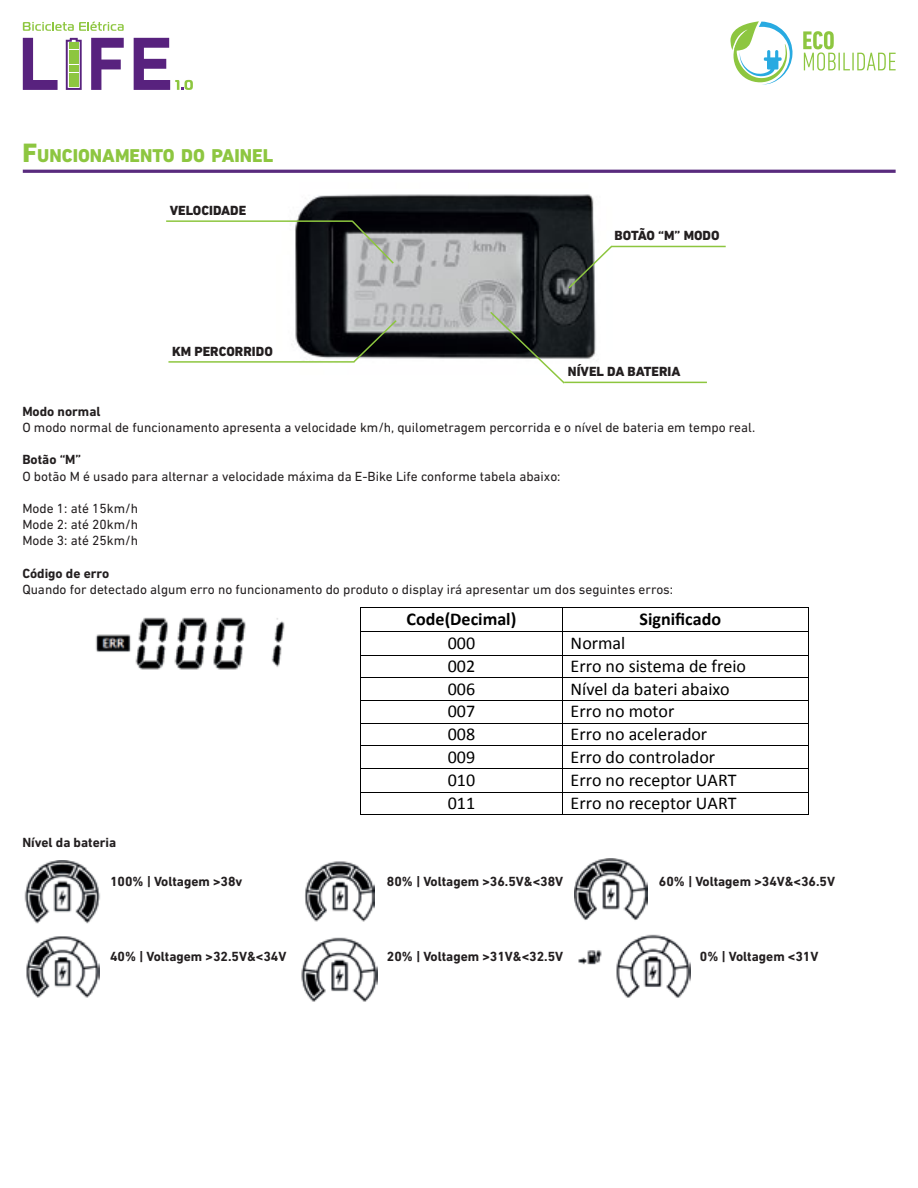
<style>
.page{position:relative;width:918px;height:1188px;background:#fff}
.page>*{position:absolute;margin:0;border:0;box-sizing:border-box;transform-origin:0 0}
.t1{font:800 18.9px "DIN Next LT Pro";color:#8dc640}
.t2{font:18px "Calibri";color:#000}
.t3{font:700 18px "Calibri";color:#000}
.t4{font:13.5px/16.2px "DIN Next LT Pro";color:#231f20;text-align:justify}
.t5{font:700 13.5px "DIN Next LT Pro";color:#231f20}
.t6{font:800 13.5px "DIN Next LT Pro";color:#231f20}
.s1{font-size:27px}
</style>
<div class="page">
<img style="left:295px;top:194px;width:324px;height:167px">
<svg style="left:567px;top:245px;width:46px;height:45px"></svg>
<hr style="left:611px;top:246px;width:115px;height:1px;background:#8dc63f">
<svg style="left:489px;top:310px;width:77px;height:74px"></svg>
<hr style="left:564px;top:382px;width:143px;height:1px;background:#8dc63f">
<svg style="left:350px;top:219px;width:45px;height:46px;background:#868986"></svg>
<hr style="left:166px;top:220px;width:186px;height:2px;background:#8dc63f">
<svg style="left:352px;top:319px;width:46px;height:44px;background:#616461"></svg>
<hr style="left:168px;top:361px;width:186px;height:2px;background:#8dc63f">
<hr style="left:23px;top:170px;width:873px;height:3px;background:#592b7e">
<img style="left:95px;top:617px;width:190px;height:53px">
<hr style="left:361px;top:607px;width:201px;height:1px;background:#000">
<hr style="left:563px;top:607px;width:245px;height:1px;background:#000">
<hr style="left:361px;top:631px;width:201px;height:1px;background:#000">
<hr style="left:563px;top:631px;width:245px;height:1px;background:#000">
<hr style="left:361px;top:655px;width:201px;height:1px;background:#000">
<hr style="left:563px;top:655px;width:245px;height:1px;background:#000">
<hr style="left:361px;top:678px;width:201px;height:1px;background:#000">
<hr style="left:563px;top:678px;width:245px;height:1px;background:#000">
<hr style="left:361px;top:700px;width:201px;height:1px;background:#000">
<hr style="left:563px;top:700px;width:245px;height:1px;background:#000">
<hr style="left:361px;top:723px;width:201px;height:1px;background:#000">
<hr style="left:563px;top:723px;width:245px;height:1px;background:#000">
<hr style="left:361px;top:746px;width:201px;height:1px;background:#000">
<hr style="left:563px;top:746px;width:245px;height:1px;background:#000">
<hr style="left:361px;top:768px;width:201px;height:1px;background:#000">
<hr style="left:563px;top:768px;width:245px;height:1px;background:#000">
<hr style="left:361px;top:792px;width:201px;height:1px;background:#000">
<hr style="left:563px;top:792px;width:245px;height:1px;background:#000">
<svg style="left:360px;top:607px;width:1px;height:208px"></svg>
<hr style="left:361px;top:814px;width:201px;height:1px;background:#000">
<svg style="left:562px;top:607px;width:1px;height:208px"></svg>
<hr style="left:563px;top:814px;width:245px;height:1px;background:#000">
<svg style="left:808px;top:607px;width:1px;height:208px"></svg>
<img style="left:24px;top:861px;width:76px;height:63px">
<img style="left:305px;top:861px;width:69px;height:61px">
<img style="left:575px;top:859px;width:72px;height:61px">
<img style="left:26px;top:936px;width:73px;height:62px">
<img style="left:301px;top:937px;width:77px;height:65px">
<img style="left:578px;top:934px;width:112px;height:64px">
<svg style="left:730px;top:21px;width:63px;height:64px"></svg>
<svg style="left:803px;top:31px;width:93px;height:40px"></svg>
<svg style="left:23px;top:38px;width:35px;height:52px"></svg>
<svg style="left:91px;top:38px;width:33px;height:52px"></svg>
<svg style="left:66px;top:38px;width:16px;height:52px"></svg>
<div style="left:69px;top:43px;width:10px;height:6px;background:#8dc63f"></div>
<div style="left:69px;top:81px;width:10px;height:6px;background:#8dc63f"></div>
<div style="left:69px;top:73px;width:10px;height:6px;background:#8dc63f"></div>
<div style="left:69px;top:65px;width:10px;height:7px;background:#8dc63f"></div>
<div style="left:69px;top:58px;width:10px;height:6px;background:#8dc63f"></div>
<div style="left:69px;top:50px;width:10px;height:7px;background:#8dc63f"></div>
<svg style="left:23px;top:21px;width:101px;height:10px"></svg>
<svg style="left:134px;top:38px;width:59px;height:52px"></svg>
<h1 class="t1" style="left:22px;top:145px;width:252px"><span class="s1">F</span>UNCIONAMENTO DO PAINEL</h1>
<p class="t6" style="left:170px;top:202px;width:78px">VELOCIDADE</p>
<p class="t6" style="left:172px;top:343px;width:102px">KM PERCORRIDO</p>
<p class="t6" style="left:615px;top:228px;width:106px">BOTÃO “M” MODO</p>
<p class="t6" style="left:568px;top:364px;width:114px">NÍVEL DA BATERIA</p>
<p class="t5" style="left:22px;top:403px;width:80px">Modo normal</p>
<p class="t4" style="left:22px;top:419px;width:734px">O modo normal de funcionamento apresenta a velocidade km/h, quilometragem percorrida e o nível de bateria em tempo real.</p>
<p class="t5" style="left:22px;top:452px;width:60px">Botão “M”</p>
<p class="t4" style="left:22px;top:468px;width:540px">O botão M é usado para alternar a velocidade máxima da E-Bike Life conforme tabela abaixo:</p>
<p class="t4" style="left:22px;top:500px;width:117px">Mode 1: até 15km/h Mode 2: até 20km/h Mode 3: até 25km/h</p>
<p class="t5" style="left:22px;top:565px;width:88px">Código de erro</p>
<p class="t4" style="left:22px;top:581px;width:652px">Quando for detectado algum erro no funcionamento do produto o display irá apresentar um dos seguintes erros:</p>
<p class="t5" style="left:22px;top:834px;width:95px">Nível da bateria</p>
<p class="t5" style="left:110px;top:873px;width:134px">100% | Voltagem &gt;38v</p>
<h2 class="t3" style="left:407px;top:606px;width:111px">Code(Decimal)</h2>
<h2 class="t3" style="left:640px;top:606px;width:83px">Significado</h2>
<h2 class="t2" style="left:448px;top:631px;width:29px">000</h2>
<h2 class="t2" style="left:571px;top:631px;width:56px">Normal</h2>
<h2 class="t2" style="left:448px;top:654px;width:29px">002</h2>
<h2 class="t2" style="left:571px;top:654px;width:177px">Erro no sistema de freio</h2>
<h2 class="t2" style="left:448px;top:676px;width:29px">006</h2>
<h2 class="t2" style="left:571px;top:676px;width:161px">Nível da bateri abaixo</h2>
<h2 class="t2" style="left:448px;top:699px;width:29px">007</h2>
<h2 class="t2" style="left:571px;top:699px;width:105px">Erro no motor</h2>
<h2 class="t2" style="left:448px;top:722px;width:29px">008</h2>
<h2 class="t2" style="left:571px;top:722px;width:138px">Erro no acelerador</h2>
<h2 class="t2" style="left:448px;top:744px;width:29px">009</h2>
<h2 class="t2" style="left:571px;top:744px;width:146px">Erro do controlador</h2>
<h2 class="t2" style="left:448px;top:768px;width:29px">010</h2>
<h2 class="t2" style="left:571px;top:768px;width:167px">Erro no receptor UART</h2>
<h2 class="t2" style="left:448px;top:790px;width:29px">011</h2>
<h2 class="t2" style="left:571px;top:790px;width:167px">Erro no receptor UART</h2>
<p class="t5" style="left:387px;top:873px;width:178px">80% | Voltagem &gt;36.5V&amp;&lt;38V</p>
<p class="t5" style="left:659px;top:873px;width:178px">60% | Voltagem &gt;34V&amp;&lt;36.5V</p>
<p class="t5" style="left:110px;top:949px;width:178px">40% | Voltagem &gt;32.5V&amp;&lt;34V</p>
<p class="t5" style="left:387px;top:949px;width:178px">20% | Voltagem &gt;31V&amp;&lt;32.5V</p>
<p class="t5" style="left:700px;top:949px;width:120px">0% | Voltagem &lt;31V</p>
</div>
